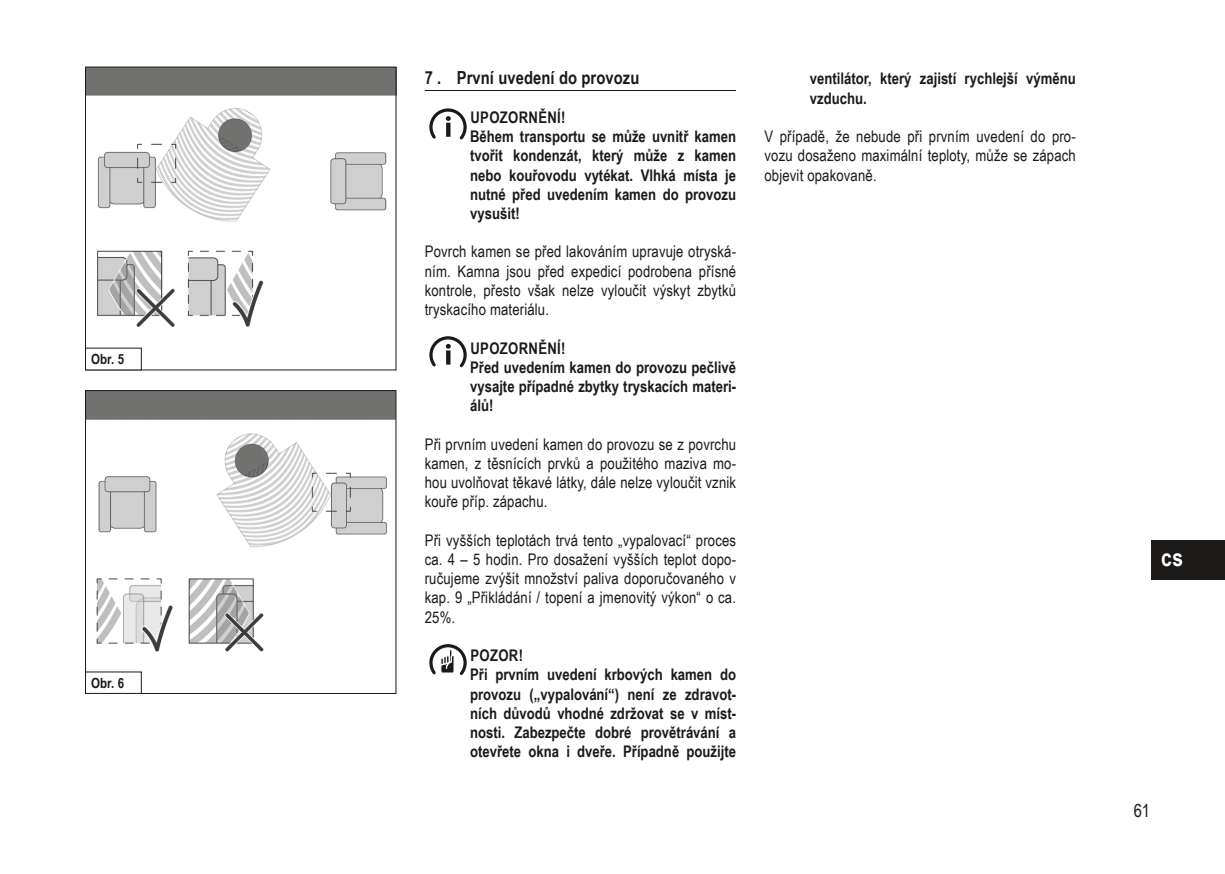
<style>
.page{position:relative;width:1225px;height:874px;background:#fff}
.page>*{position:absolute;margin:0;border:0;box-sizing:border-box;transform-origin:0 0}
.t1{font:700 24px "Arial Narrow";color:#fff}
.Überschrift_Unterstrich_CZ{font:700 18px "Arial Narrow";letter-spacing:.005em;color:#1b1a19}
.t2{font:18px "Arial Narrow";color:#1b1a19}
.Fließtext_CZ{font:16px/19.2px "Arial Narrow";letter-spacing:.01em;color:#1b1a19;text-align:justify}
.Warnhinweise_CZ{font:700 16px/19.2px "Arial Narrow";color:#1b1a19;text-align:justify}
.Warnhinweise_H1{font:700 16px "Arial Narrow";letter-spacing:.02em;color:#1b1a19}
.t3{font:700 14px "Arial Narrow";letter-spacing:.005em;color:#1b1a19}
</style>
<div class="page">
<div style="left:1151px;top:540px;width:74px;height:39px;background:#1b1a19"></div>
<hr style="left:425px;top:90px;width:311px;height:1px;background:#1b1a19">
<svg style="left:429px;top:108px;width:38px;height:31px"></svg>
<svg style="left:429px;top:336px;width:38px;height:31px"></svg>
<svg style="left:429px;top:644px;width:38px;height:32px"></svg>
<img style="left:87px;top:69px;width:307px;height:258px">
<div style="left:85px;top:67px;width:311px;height:303px;border:1px solid #1b1a19"></div>
<div style="left:85px;top:347px;width:57px;height:23px;border:1px solid #1b1a19"></div>
<img style="left:87px;top:392px;width:307px;height:260px">
<div style="left:85px;top:390px;width:311px;height:303px;border:1px solid #1b1a19"></div>
<p class="t3" style="left:91px;top:348px;width:34px">Obr. 5</p>
<p class="t3" style="left:91px;top:672px;width:34px">Obr. 6</p>
<p class="Überschrift_Unterstrich_CZ" style="left:425px;top:64px;width:216px">7 . První uvedení do provozu</p>
<p class="Warnhinweise_H1" style="left:470px;top:105px;width:97px">UPOZORNĚNÍ!</p>
<p class="Warnhinweise_CZ" style="left:470px;top:126px;width:267px">Během transportu se může uvnitř kamen tvořit kondenzát, který může z kamen nebo kouřovodu vytékat. Vlhká místa je nutné před uvedením kamen do provozu vysušit!</p>
<p class="Fließtext_CZ" style="left:425px;top:241px;width:313px">Povrch kamen se před lakováním upravuje otryská&shy;ním. Kamna jsou před expedicí podrobena přísné kontrole, přesto však nelze vyloučit výskyt zbytků tryskacího materiálu.</p>
<p class="Warnhinweise_H1" style="left:470px;top:335px;width:97px">UPOZORNĚNÍ!</p>
<p class="Warnhinweise_CZ" style="left:470px;top:356px;width:267px">Před uvedením kamen do provozu pečlivě vysajte případné zbytky tryskacích materi&shy;álů!</p>
<p class="Fließtext_CZ" style="left:425px;top:433px;width:313px">Při prvním uvedení kamen do provozu se z povrchu kamen, z těsnících prvků a použitého maziva mo&shy;hou uvolňovat těkavé látky, dále nelze vyloučit vznik kouře příp. zápachu.</p>
<p class="Fließtext_CZ" style="left:425px;top:529px;width:313px">Při vyšších teplotách trvá tento „vypalovací“ proces ca. 4 – 5 hodin. Pro dosažení vyšších teplot dopo&shy;ručujeme zvýšit množství paliva doporučovaného v kap. 9 „Přikládání / topení a jmenovitý výkon“ o ca.<br>25%.</p>
<p class="Warnhinweise_H1" style="left:470px;top:643px;width:54px">POZOR!</p>
<p class="Warnhinweise_CZ" style="left:470px;top:664px;width:267px">Při prvním uvedení krbových kamen do provozu („vypalování“) není ze zdravot&shy;ních důvodů vhodné zdržovat se v míst&shy;nosti. Zabezpečte dobré provětrávání a otevřete okna i dveře. Případně použijte</p>
<p class="Warnhinweise_CZ" style="left:810px;top:68px;width:267px">ventilátor, který zajistí rychlejší výměnu vzduchu.</p>
<p class="Fließtext_CZ" style="left:764px;top:126px;width:313px">V případě, že nebude při prvním uvedení do pro&shy;vozu dosaženo maximální teploty, může se zápach objevit opakovaně.</p>
<h1 class="t1" style="left:1161px;top:539px;width:23px">cs</h1>
<p class="t2" style="left:1133px;top:796px;width:18px">61</p>
</div>
